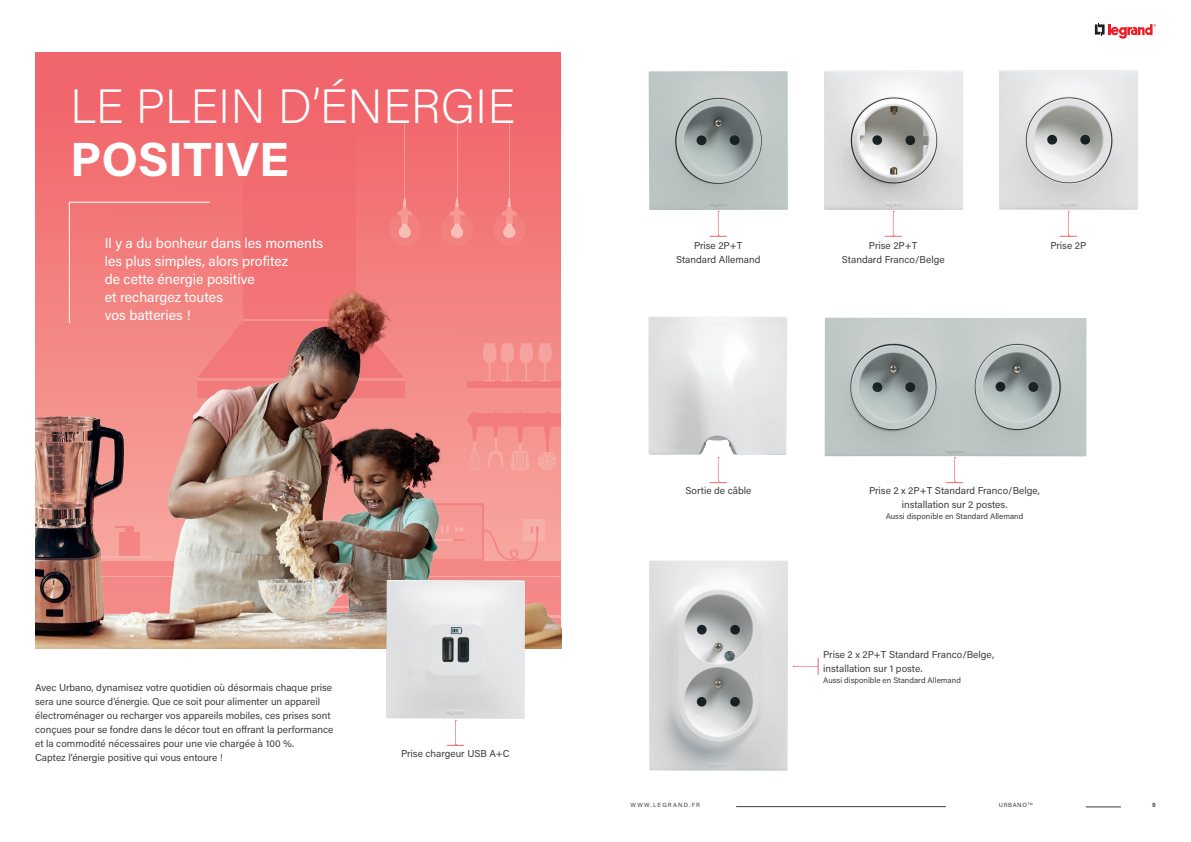
<style>
.page{position:relative;width:1191px;height:842px;background:#fff}
.page>*{position:absolute;margin:0;border:0;box-sizing:border-box;transform-origin:0 0}
.t1{font:200 48px/52.5px "Acumin Pro";letter-spacing:-.005em;color:#fff}
.t2{font:14px "Acumin Pro";color:#fff}
.t3{font:10px/14px "Acumin Pro";color:#3e3e3f}
.t4{font:8px "Acumin Pro";color:#3e3e3f}
.t5{font:6px "Acumin Pro";letter-spacing:.2em;color:#3e3e3f}
.t6{font:700 6px "Acumin Pro";color:#3e3e3f}
.s1{font-weight:700}
</style>
<div class="page">
<svg style="left:35px;top:53px;width:526px;height:199px;background:#f16b6f"></svg>
<div style="left:243px;top:60px;width:113px;height:267px;background:#f1666c"></div>
<div style="left:388px;top:213px;width:33px;height:32px;background:#f2807f;border-radius:50%"></div>
<hr style="left:404px;top:122px;width:1px;height:75px;background:#f8aca5">
<div style="left:441px;top:213px;width:32px;height:32px;background:#f2817f;border-radius:50%"></div>
<hr style="left:457px;top:122px;width:1px;height:75px;background:#f8aca5">
<svg style="left:449px;top:197px;width:16px;height:41px"></svg>
<svg style="left:69px;top:197px;width:344px;height:55px"></svg>
<div style="left:493px;top:213px;width:32px;height:32px;background:#f2817f;border-radius:50%"></div>
<hr style="left:509px;top:122px;width:1px;height:75px;background:#f8aca5">
<svg style="left:501px;top:197px;width:16px;height:41px"></svg>
<img style="left:35px;top:252px;width:526px;height:396px">
<img style="left:648px;top:316px;width:139px;height:139px">
<img style="left:386px;top:580px;width:139px;height:139px">
<img style="left:824px;top:71px;width:139px;height:139px">
<svg style="left:710px;top:211px;width:16px;height:26px"></svg>
<svg style="left:885px;top:211px;width:16px;height:26px"></svg>
<img style="left:648px;top:71px;width:140px;height:139px">
<img style="left:999px;top:70px;width:139px;height:139px">
<svg style="left:1060px;top:211px;width:16px;height:26px"></svg>
<img style="left:649px;top:560px;width:139px;height:211px">
<svg style="left:793px;top:658px;width:26px;height:17px"></svg>
<svg style="left:946px;top:457px;width:16px;height:26px"></svg>
<svg style="left:447px;top:720px;width:17px;height:26px"></svg>
<svg style="left:710px;top:457px;width:16px;height:26px"></svg>
<img style="left:824px;top:318px;width:262px;height:138px">
<svg style="left:1094px;top:24px;width:61px;height:15px"></svg>
<hr style="left:736px;top:806px;width:209px;height:1px;background:#3e3e3f">
<hr style="left:1085px;top:807px;width:36px;height:1px;background:#231f20">
<p class="t1" style="left:70px;top:78px;width:447px">LE PLEIN D’ÉNERGIE<br><span class="s1">POSITIVE</span></p>
<p class="t2" style="left:105px;top:234px;width:220px">Il y a du bonheur dans les moments</p>
<p class="t2" style="left:105px;top:252px;width:185px">les plus simples, alors profitez</p>
<p class="t2" style="left:105px;top:270px;width:152px">de cette énergie positive</p>
<p class="t2" style="left:105px;top:288px;width:120px">et rechargez toutes</p>
<p class="t2" style="left:105px;top:306px;width:87px">vos batteries !</p>
<p class="t3" style="left:35px;top:680px;width:300px">Avec Urbano, dynamisez votre quotidien où désormais chaque prise sera une source d’énergie. Que ce soit pour alimenter un appareil électroménager ou recharger vos appareils mobiles, ces prises sont conçues pour se fondre dans le décor tout en offrant la performance</p>
<p class="t3" style="left:35px;top:736px;width:260px">et la commodité nécessaires pour une vie chargée à 100 %.</p>
<p class="t3" style="left:35px;top:750px;width:189px">Captez l’énergie positive qui vous entoure !</p>
<p class="t3" style="left:401px;top:746px;width:110px">Prise chargeur USB A+C</p>
<p class="t3" style="left:694px;top:238px;width:50px">Prise 2P+T</p>
<p class="t3" style="left:676px;top:252px;width:86px">Standard Allemand</p>
<p class="t3" style="left:869px;top:238px;width:50px">Prise 2P+T</p>
<p class="t3" style="left:842px;top:252px;width:104px">Standard Franco/Belge</p>
<p class="t3" style="left:1050px;top:238px;width:37px">Prise 2P</p>
<p class="t3" style="left:685px;top:483px;width:67px">Sortie de câble</p>
<p class="t3" style="left:869px;top:483px;width:172px">Prise 2 x 2P+T Standard Franco/Belge,</p>
<p class="t3" style="left:901px;top:497px;width:107px">installation sur 2 postes.</p>
<p class="t4" style="left:885px;top:511px;width:139px">Aussi disponible en Standard Allemand</p>
<p class="t3" style="left:823px;top:647px;width:172px">Prise 2 x 2P+T Standard Franco/Belge,</p>
<p class="t3" style="left:823px;top:661px;width:101px">installation sur 1 poste.</p>
<p class="t4" style="left:823px;top:674px;width:139px">Aussi disponible en Standard Allemand</p>
<p class="t5" style="left:630px;top:800px;width:71px">WWW.LEGRAND.FR</p>
<p class="t5" style="left:999px;top:801px;width:35px">URBANO<sup>TM</sup></p>
<p class="t6" style="left:1152px;top:800px;width:5px">9</p>
</div>
